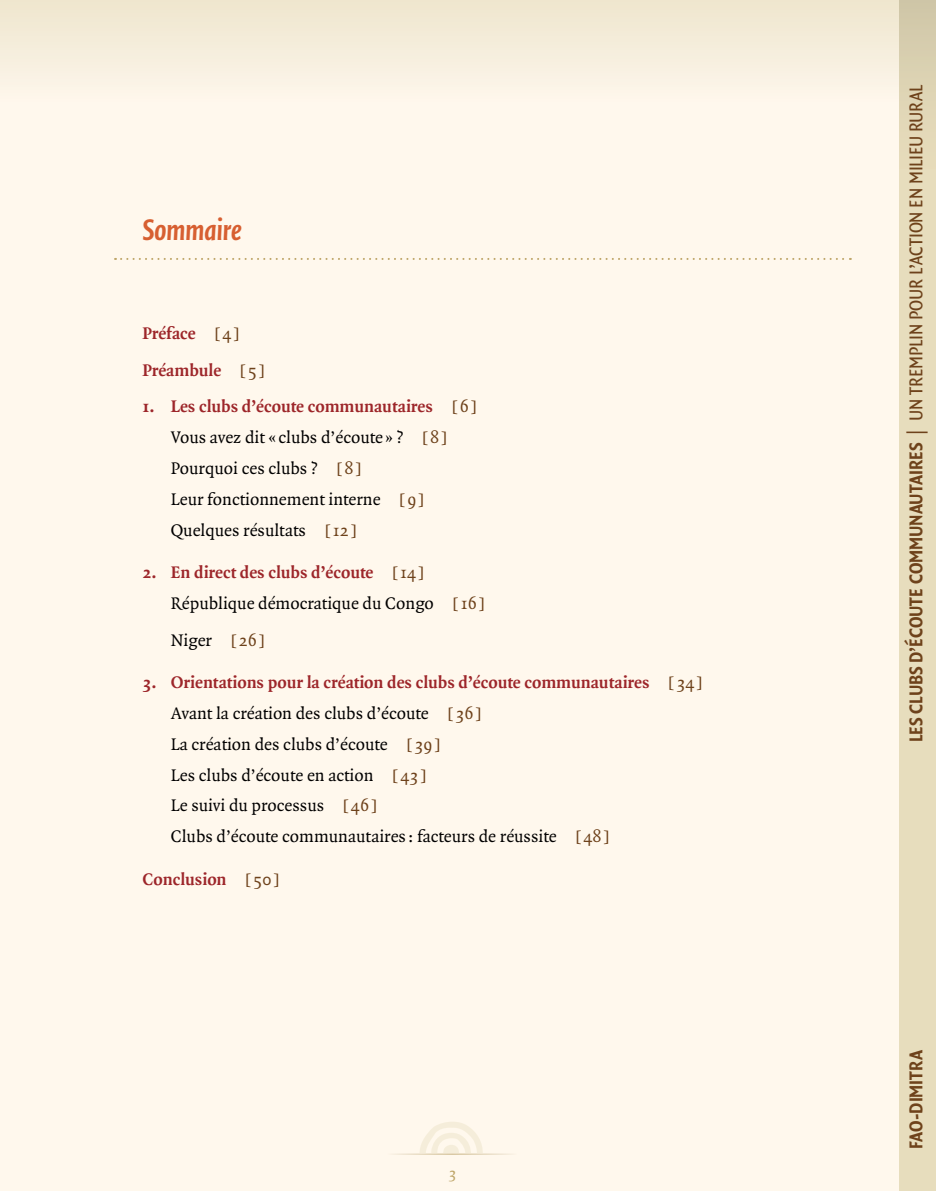
<style>
.page{position:relative;width:936px;height:1191px;background:#fff}
.page>*{position:absolute;margin:0;border:0;box-sizing:border-box;transform-origin:0 0}
.t1{font:italic 700 32px "Quadraat Sans Con";color:#d75f31}
.t2{font:20px "Quadraat Sans Con";letter-spacing:-.005em;color:#6e421b}
.t3{font:700 20px "Quadraat Sans Con";letter-spacing:-.005em;color:#6e421b}
.t4{font:18px/30.8px "Quadraat";color:#000}
.t5{font:700 18px/36.6px "Quadraat";color:#9d262a}
.t6{font:16px "Quadraat";color:#bea568}
.s1{font-weight:400;color:#6e421b}
.s2{font-weight:700;color:#9d262a}
.s3{color:#6e421b}
.s4{font-weight:700}
</style>
<div class="page">
<div style="left:0;top:0;width:935px;height:1191px;background:#fff8ed"></div>
<div style="left:0;top:0;width:935px;height:103px;background:linear-gradient(to bottom,#eee6cd,#fef7ec)"></div>
<svg style="left:420px;top:1122px;width:63px;height:31px"></svg>
<hr style="left:386px;top:1153px;width:130px;height:1px;background:#fff">
<svg style="left:115px;top:258px;width:735px;height:2px"></svg>
<div style="left:899px;top:0;width:36px;height:1191px;background:#e5dbb8"></div>
<div style="left:899px;top:0;width:36px;height:169px;background:linear-gradient(to right,#dcd2b3,#dcd2b3)"></div>
<h1 class="t1" style="left:142px;top:212px;width:101px">Sommaire</h1>
<p class="t5" style="left:142px;top:316px;width:125px">Préface <span class="s1">[4]<br></span>Préambule <span class="s1">[5]</span></p>
<p class="t4" style="left:171px;top:392px;width:308px;text-indent:-28px"><span class="s2">1. Les clubs d’écoute communautaires</span> <span class="s3">[6]<br></span>Vous avez dit « clubs d’écoute » ? <span class="s3">[8]<br></span>Pourquoi ces clubs ? <span class="s3">[8]<br></span>Leur fonctionnement interne <span class="s3">[9]<br></span>Quelques résultats <span class="s3">[12]</span></p>
<p class="t4" style="left:171px;top:557px;width:316px;text-indent:-28px"><span class="s2">2. En direct des clubs d’écoute</span> <span class="s3">[14]<br></span>République démocratique du Congo <span class="s3">[16]</span></p>
<p class="t4" style="left:171px;top:625px;width:96px">Niger <span class="s3">[26]</span></p>
<p class="t4" style="left:171px;top:667px;width:534px;text-indent:-28px"><span class="s2">3. Orientations pour la création des clubs d’écoute communautaires</span> <span class="s3">[34] </span>Avant la création des clubs d’écoute <span class="s3">[36]<br></span>La création des clubs d’écoute <span class="s3">[39]<br></span>Les clubs d’écoute en action <span class="s3">[43]<br></span>Le suivi du processus <span class="s3">[46]<br></span>Clubs d’écoute communautaires : facteurs de réussite <span class="s3">[48]</span></p>
<p class="t5" style="left:142px;top:861px;width:139px">Conclusion <span class="s1">[50]</span></p>
<p class="t6" style="left:448px;top:1164px;width:10px">3</p>
<p class="t2" style="left:904px;top:742px;width:659px;rotate:-90deg"><span class="s4">Les clubs d’écoute communautaires</span> | Un tremplin pour l’action en milieu rural</p>
<p class="t3" style="left:904px;top:1148px;width:100px;rotate:-90deg">fao-dimitra</p>
</div>
